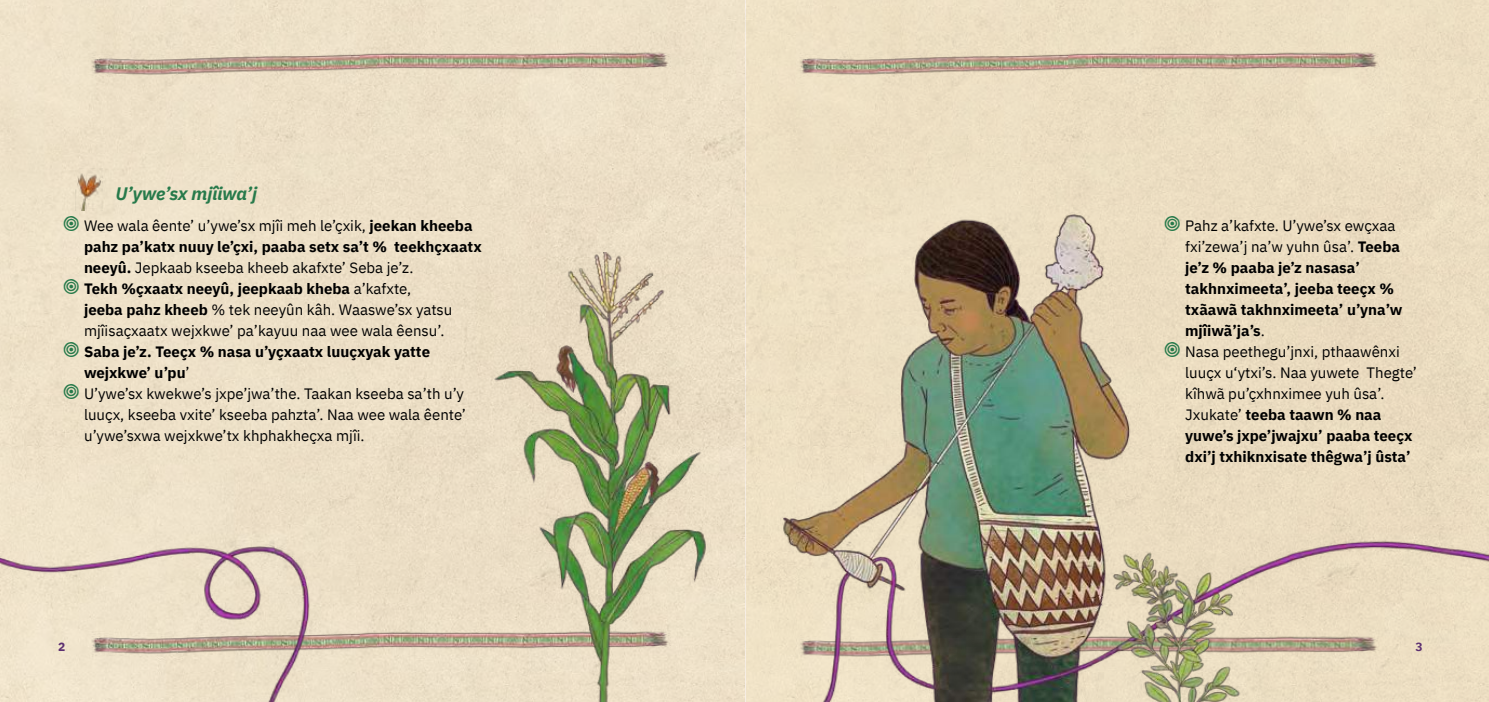
<style>
.page{position:relative;width:1489px;height:702px;background:#fff}
.page>*{position:absolute;margin:0;border:0;box-sizing:border-box;transform-origin:0 0}
.t1{font:italic 700 18px "IBM Plex Sans";color:#277a4b}
.t2{font:15px/21px "IBM Plex Sans";color:#000}
.t3{font:700 15px/21px "IBM Plex Sans";color:#000}
.t4{font:700 12px "IBM Plex Sans";color:#5c2f71}
.s1{font-weight:700}
.s2{font-weight:400}
</style>
<div class="page">
<svg style="left:745px;top:0;width:743px;height:702px;background:#d6caaf"></svg>
<div style="left:0;top:0;width:744px;height:702px;background:#ede0c7"></div>
<img style="left:88px;top:622px;width:392px;height:37px">
<img style="left:91px;top:44px;width:579px;height:36px">
<img style="left:791px;top:625px;width:588px;height:39px">
<img style="left:792px;top:44px;width:587px;height:36px">
<img style="left:480px;top:252px;width:240px;height:450px">
<img style="left:75px;top:168px;width:28px;height:42px">
<svg style="left:1164px;top:216px;width:15px;height:15px"></svg>
<svg style="left:1164px;top:342px;width:15px;height:15px"></svg>
<p class="t1" style="left:115px;top:179px;width:143px">U’ywe’sx mjîiwa’j</p>
<p class="t2" style="left:84px;top:214px;width:399px">Wee wala êente’ u’ywe’sx mjîi meh le’çxik, <span class="s1">jeekan kheeba pahz pa’katx nuuy le’çxi, paaba setx sa’t % teekhçxaatx neeyû.</span> Jepkaab kseeba kheeb akafxte’ Seba je’z.<br><span class="s1">Tekh %çxaatx neeyû, jeepkaab kheba</span> a’kafxte,<br><span class="s1">jeeba pahz kheeb</span> % tek neeyûn kâh. Waaswe’sx yatsu mjîisaçxaatx wejxkwe’ pa’kayuu naa wee wala êensu’.</p>
<p class="t2" style="left:84px;top:340px;width:383px"><span class="s1">Saba je’z. Teeçx % nasa u’yçxaatx luuçxyak yatte wejxkwe’ u’pu</span>’<br>U’ywe’sx kwekwe’s jxpe’jwa’the. Taakan kseeba sa’th u’y luuçx, kseeba vxite’ kseeba pahzta’. Naa wee wala êente’ u’ywe’sxwa wejxkwe’tx khphakheçxa mjîi.</p>
<p class="t3" style="left:1185px;top:214px;width:233px"><span class="s2">Pahz a’kafxte. U’ywe’sx ewçxaa fxi’zewa’j na’w yuhn ûsa’.</span> Teeba je’z % paaba je’z nasasa’ takhnximeeta’, jeeba teeçx % txãawã takhnximeeta’ u’yna’w mjîiwã’ja’s<span class="s2">.<br>Nasa peethegu’jnxi, pthaawênxi luuçx u‘ytxi’s. Naa yuwete Thegte’ kîhwã pu’çxhnximee yuh ûsa’.<br>Jxukate’</span> teeba taawn % naa yuwe’s jxpe’jwajxu’ paaba teeçx dxi’j txhiknxisate thêgwa’j ûsta’</p>
<p class="t4" style="left:58px;top:637px;width:9px">2</p>
<p class="t4" style="left:1415px;top:637px;width:9px">3</p>
</div>
